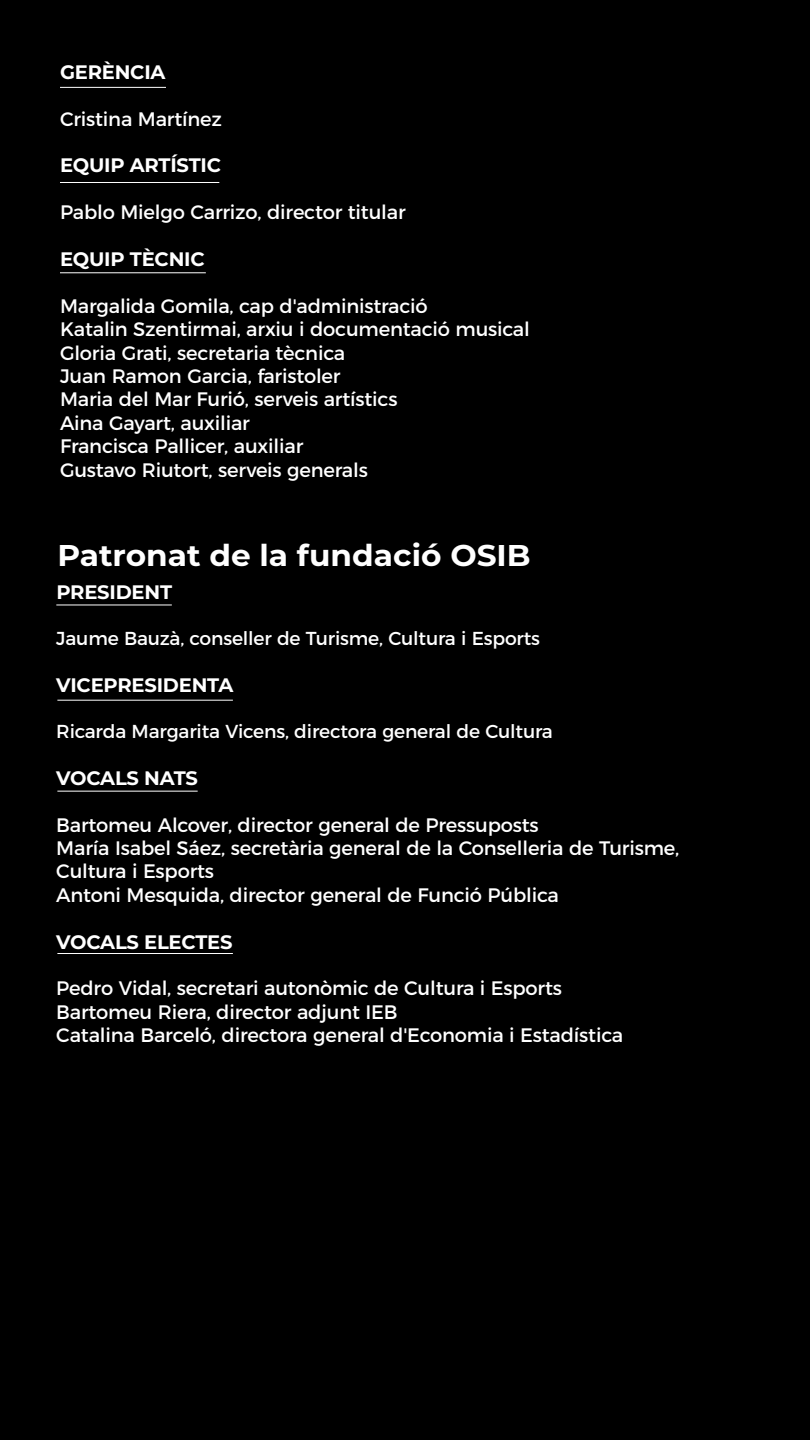
<style>
.page{position:relative;width:810px;height:1440px;background:#000}
.page>*{position:absolute;margin:0;border:0;box-sizing:border-box;transform-origin:0 0}
.t1{font:700 30px "Montserrat";color:#fff;scale:1.04 1}
.t2{font:19.5px/23.4px "Montserrat";letter-spacing:-.01em;color:#fff}
.t3{font:700 19.5px "Montserrat";letter-spacing:-.01em;color:#fff}
.t4{font:18.75px "Montserrat";letter-spacing:-.01em;color:#fff}
</style>
<div class="page">
<hr style="left:56px;top:605px;width:116px;height:1px;background:#fff">
<hr style="left:57px;top:700px;width:176px;height:1px;background:#fff">
<hr style="left:57px;top:791px;width:141px;height:1px;background:#fff">
<hr style="left:57px;top:953px;width:176px;height:1px;background:#fff">
<hr style="left:60px;top:182px;width:159px;height:1px;background:#fff">
<hr style="left:60px;top:87px;width:106px;height:1px;background:#fff">
<hr style="left:60px;top:272px;width:146px;height:1px;background:#fff">
<p class="t3" style="left:60px;top:58px;width:107px">GERÈNCIA</p>
<p class="t2" style="left:60px;top:105px;width:163px">Cristina Martínez</p>
<p class="t3" style="left:60px;top:151px;width:163px">EQUIP ARTÍSTIC</p>
<p class="t2" style="left:60px;top:199px;width:347px">Pablo Mielgo Carrizo, director titular</p>
<p class="t3" style="left:60px;top:245px;width:146px">EQUIP TÈCNIC</p>
<p class="t2" style="left:60px;top:293px;width:471px">Margalida Gomila, cap d'administració<br>Katalin Szentirmai, arxiu i documentació musical Gloria Grati, secretaria tècnica<br>Juan Ramon Garcia, faristoler<br>Maria del Mar Furió, serveis artístics<br>Aina Gayart, auxiliar<br>Francisca Pallicer, auxiliar<br>Gustavo Riutort, serveis generals</p>
<h1 class="t1" style="left:57px;top:533px;width:457px">Patronat de la fundació OSIB</h1>
<p class="t3" style="left:56px;top:578px;width:117px">PRESIDENT</p>
<p class="t4" style="left:56px;top:624px;width:485px">Jaume Bauzà, conseller de Turisme, Cultura i Esports</p>
<p class="t3" style="left:56px;top:671px;width:179px">VICEPRESIDENTA</p>
<p class="t4" style="left:56px;top:716px;width:498px">Ricarda Margarita Vicens, directora general de Cultura</p>
<p class="t3" style="left:56px;top:764px;width:143px">VOCALS NATS</p>
<p class="t2" style="left:56px;top:811px;width:625px">Bartomeu Alcover, director general de Pressuposts<br>María Isabel Sáez, secretària general de la Conselleria de Turisme, Cultura i Esports<br>Antoni Mesquida, director general de Funció Pública</p>
<p class="t3" style="left:56px;top:928px;width:178px">VOCALS ELECTES</p>
<p class="t2" style="left:56px;top:975px;width:568px">Pedro Vidal, secretari autonòmic de Cultura i Esports<br>Bartomeu Riera, director adjunt IEB<br>Catalina Barceló, directora general d'Economia i Estadística</p>
</div>
